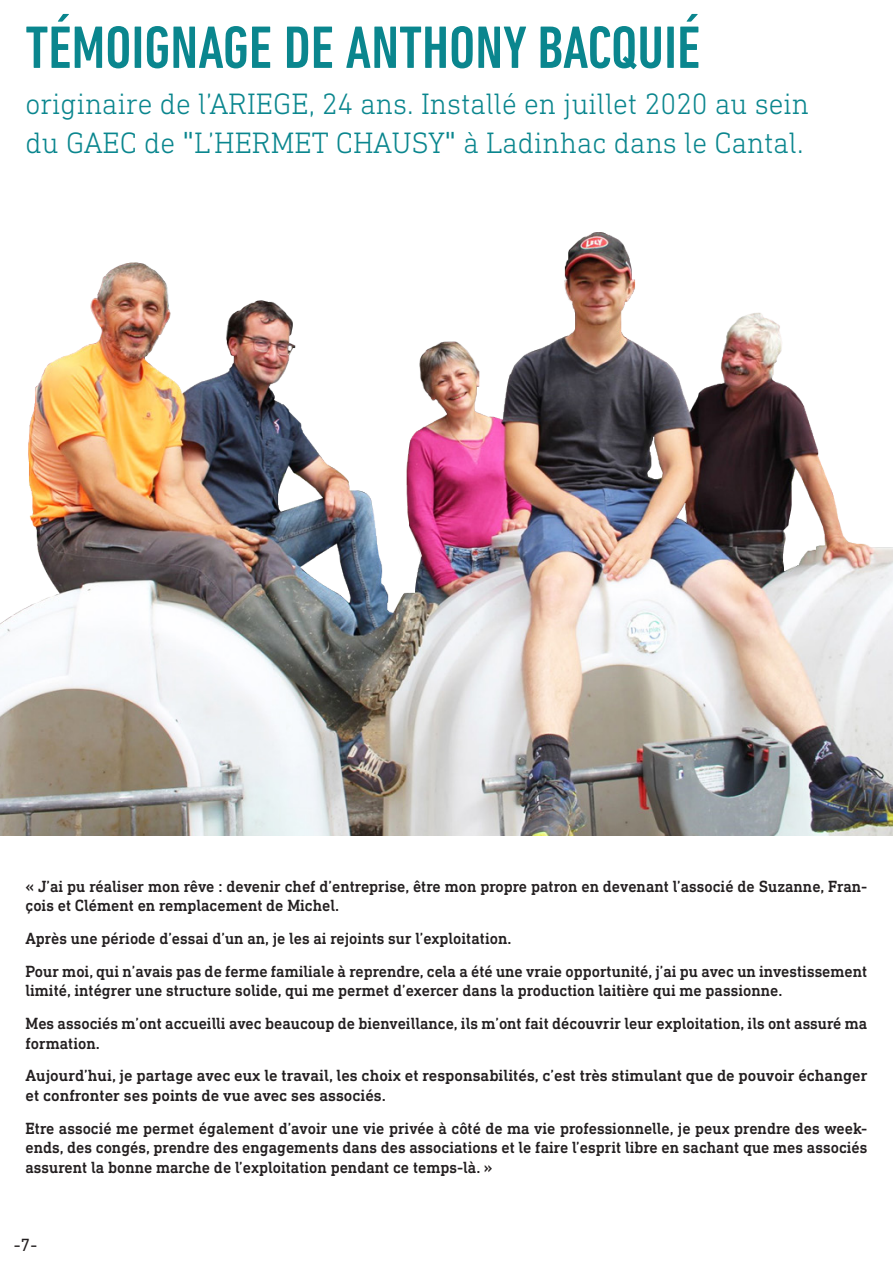
<style>
.page{position:relative;width:893px;height:1263px;background:#fff}
.page>*{position:absolute;margin:0;border:0;box-sizing:border-box;transform-origin:0 0}
.TITRE_BOLD{font:500 condensed 60.75px "DIN Next LT Pro";color:#0a868e}
.TITRE_LIGHT{font:300 30px/39px "DIN Next Slab Pro";color:#0a868e}
.t1{font:18px "DIN Next Slab Pro";color:#231f20}
.t2{font:500 16.5px/19.8px "DIN Next Slab Pro";color:#231f20}
.s1{font-family:"Segoe UI";font-weight:400}
</style>
<div class="page">
<img style="left:0;top:232px;width:893px;height:604px">
<p class="TITRE_BOLD" style="left:26px;top:13px;width:676px">TÉMOIGNAGE DE ANTHONY BACQUIÉ</p>
<p class="TITRE_LIGHT" style="left:26px;top:84px;width:785px">originaire de l’ARIEGE, 24 ans. Installé en juillet 2020 au sein du GAEC de <span class="s1">"</span>L’HERMET CHAUSY<span class="s1">"</span> à Ladinhac dans le Cantal.</p>
<p class="t2" style="left:26px;top:876px;width:843px">« J’ai pu réaliser mon rêve : devenir chef d’entreprise, être mon propre patron en devenant l’associé de Suzanne, Fran&shy;çois et Clément en remplacement de Michel.</p>
<p class="t2" style="left:26px;top:928px;width:487px">Après une période d’essai d’un an, je les ai rejoints sur l’exploitation.</p>
<p class="t2" style="left:26px;top:961px;width:843px">Pour moi, qui n’avais pas de ferme familiale à reprendre, cela a été une vraie opportunité, j’ai pu avec un investissement limité, intégrer une structure solide, qui me permet d’exercer dans la production laitière qui me passionne.</p>
<p class="t2" style="left:26px;top:1013px;width:843px">Mes associés m’ont accueilli avec beaucoup de bienveillance, ils m’ont fait découvrir leur exploitation, ils ont assuré ma formation.</p>
<p class="t2" style="left:26px;top:1065px;width:843px">Aujourd’hui, je partage avec eux le travail, les choix et responsabilités, c’est très stimulant que de pouvoir échanger et confronter ses points de vue avec ses associés.</p>
<p class="t2" style="left:26px;top:1118px;width:843px;text-align:justify">Etre associé me permet également d’avoir une vie privée à côté de ma vie professionnelle, je peux prendre des week&shy;ends, des congés, prendre des engagements dans des associations et le faire l’esprit libre en sachant que mes associés assurent la bonne marche de l’exploitation pendant ce temps-là. »</p>
<p class="t1" style="left:14px;top:1234px;width:25px">-7-</p>
</div>
